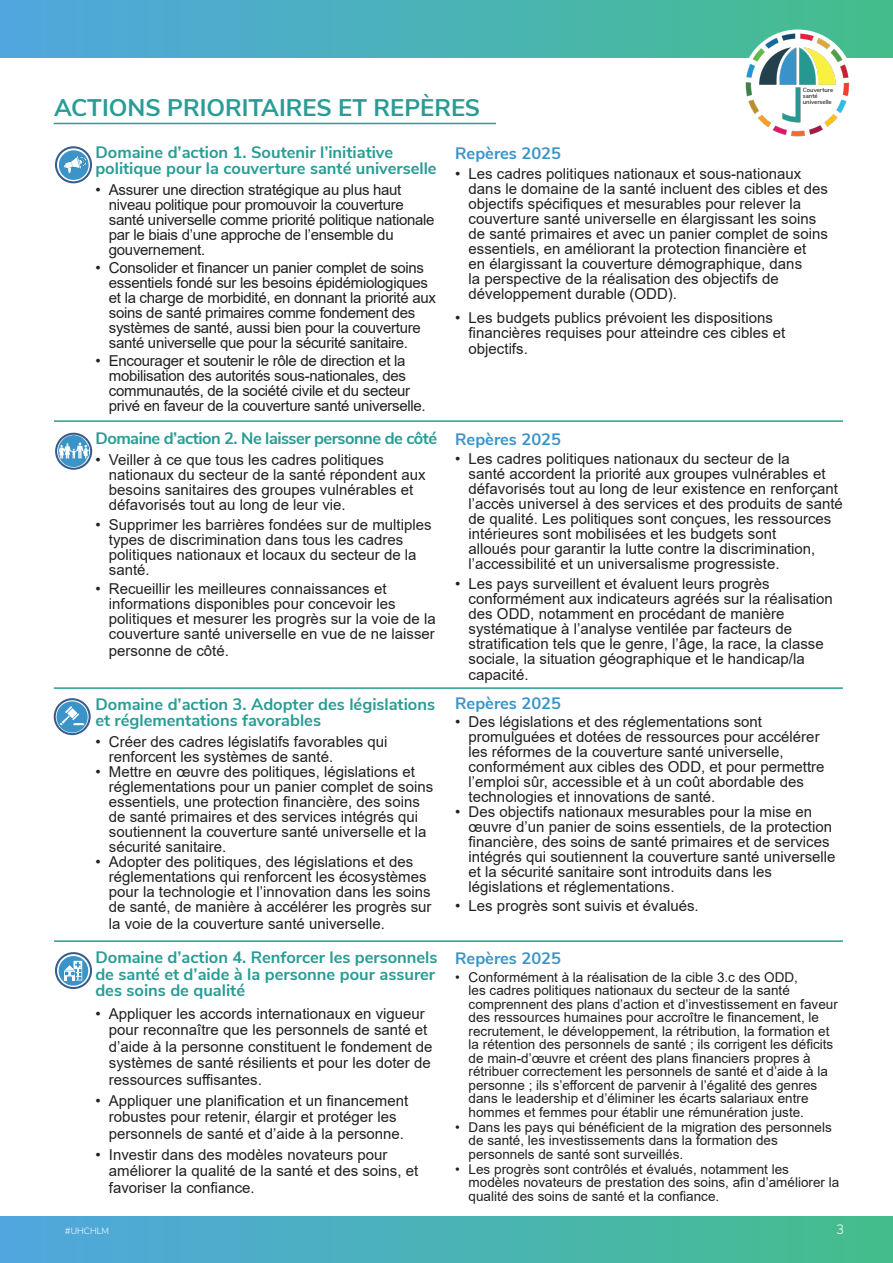
<style>
.page{position:relative;width:893px;height:1263px;background:#fff}
.page>*{position:absolute;margin:0;border:0;box-sizing:border-box;transform-origin:0 0}
.t1{font:700 24px "Nunito Sans";color:#289c95}
.t2{font:700 16.5px/16.5px "Nunito Sans";color:#289c95}
.t3{font:700 16.5px "Nunito Sans";color:#3b94c7}
.t4{font:700 16.5px "Nunito Sans";letter-spacing:-.03em;color:#289c95}
.t5{font:15px/15px "Arial";color:#231f20}
.t6{font:15px/15px "Arial";letter-spacing:-.02em;color:#231f20}
.t7{font:13.5px/13.5px "Arial";color:#231f20}
.t8{font:300 13.5px "Nunito Sans";color:#fff}
.t9{font:300 9px "Nunito Sans";color:#fff}
.t10{font:600 6px/6px "Nunito Sans";color:#231f20}
</style>
<div class="page">
<img style="left:0;top:0;width:893px;height:57px">
<img style="left:0;top:1216px;width:893px;height:47px">
<img style="left:739px;top:20px;width:123px;height:117px">
<div style="left:802px;top:86px;width:34px;height:20px;background:#fff"></div>
<hr style="left:54px;top:420px;width:789px;height:2px;background:#289c95">
<svg style="left:56px;top:147px;width:35px;height:35px"></svg>
<div style="left:55px;top:146px;width:37px;height:37px;border:2px solid #385d8a;border-radius:50%"></div>
<svg style="left:59px;top:150px;width:30px;height:30px"></svg>
<img style="left:65px;top:157px;width:20px;height:16px">
<svg style="left:56px;top:434px;width:35px;height:35px"></svg>
<div style="left:55px;top:433px;width:37px;height:37px;border:2px solid #385d8a;border-radius:50%"></div>
<img style="left:58px;top:436px;width:31px;height:30px">
<hr style="left:54px;top:687px;width:789px;height:2px;background:#289c95">
<div style="left:54px;top:698px;width:37px;height:37px;border:2px solid #385d8a;border-radius:50%"></div>
<svg style="left:57px;top:701px;width:31px;height:31px"></svg>
<hr style="left:54px;top:940px;width:789px;height:2px;background:#289c95">
<hr style="left:54px;top:123px;width:442px;height:1px;background:#289c95">
<svg style="left:56px;top:953px;width:35px;height:35px"></svg>
<div style="left:55px;top:952px;width:37px;height:37px;border:2px solid #385d8a;border-radius:50%"></div>
<svg style="left:59px;top:956px;width:29px;height:30px"></svg>
<p class="t10" style="left:803px;top:86px;width:32px">Couverture santé universelle</p>
<p class="t1" style="left:54px;top:90px;width:428px">ACTIONS PRIORITAIRES ET REPÈRES</p>
<p class="t2" style="left:95px;top:143px;width:343px">Domaine d’action 1. Soutenir l’initiative politique pour la couverture santé universelle</p>
<p class="t6" style="left:109px;top:182px;width:327px;text-indent:-14px">• Assurer une direction stratégique au plus haut niveau politique pour promouvoir la couverture santé universelle comme priorité politique nationale par le biais d’une approche de l’ensemble du gouvernement.</p>
<p class="t6" style="left:109px;top:260px;width:329px;text-indent:-14px">• Consolider et financer un panier complet de soins essentiels fondé sur les besoins épidémiologiques et la charge de morbidité, en donnant la priorité aux soins de santé primaires comme fondement des systèmes de santé, aussi bien pour la couverture santé universelle que pour la sécurité sanitaire.</p>
<p class="t6" style="left:109px;top:353px;width:318px;text-indent:-14px">• Encourager et soutenir le rôle de direction et la mobilisation des autorités sous-nationales, des communautés, de la société civile et du secteur privé en faveur de la couverture santé universelle.</p>
<p class="t4" style="left:95px;top:426px;width:343px">Domaine d’action 2. Ne laisser personne de côté</p>
<p class="t5" style="left:109px;top:452px;width:318px;text-indent:-14px">• Veiller à ce que tous les cadres politiques nationaux du secteur de la santé répondent aux besoins sanitaires des groupes vulnérables et défavorisés tout au long de leur vie.</p>
<p class="t5" style="left:109px;top:517px;width:324px;text-indent:-14px">• Supprimer les barrières fondées sur de multiples types de discrimination dans tous les cadres politiques nationaux et locaux du secteur de la santé.</p>
<p class="t5" style="left:109px;top:581px;width:328px;text-indent:-14px">• Recueillir les meilleures connaissances et informations disponibles pour concevoir les politiques et mesurer les progrès sur la voie de la couverture santé universelle en vue de ne laisser</p>
<p class="t5" style="left:109px;top:643px;width:122px">personne de côté.</p>
<p class="t2" style="left:95px;top:695px;width:341px">Domaine d’action 3. Adopter des législations et réglementations favorables</p>
<p class="t5" style="left:109px;top:734px;width:280px;text-indent:-14px">• Créer des cadres législatifs favorables qui renforcent les systèmes de santé.</p>
<p class="t5" style="left:109px;top:764px;width:326px;text-indent:-14px">• Mettre en œuvre des politiques, législations et réglementations pour un panier complet de soins essentiels, une protection financière, des soins de santé primaires et des services intégrés qui soutiennent la couverture santé universelle et la sécurité sanitaire.</p>
<p class="t5" style="left:109px;top:854px;width:324px;text-indent:-14px">• Adopter des politiques, des législations et des réglementations qui renforcent les écosystèmes pour la technologie et l’innovation dans les soins de santé, de manière à accélérer les progrès sur</p>
<p class="t5" style="left:109px;top:916px;width:277px">la voie de la couverture santé universelle.</p>
<p class="t2" style="left:95px;top:948px;width:344px">Domaine d’action 4. Renforcer les personnels de santé et d’aide à la personne pour assurer des soins de qualité</p>
<p class="t5" style="left:109px;top:1005px;width:325px;line-height:16.5px;text-indent:-14px">• Appliquer les accords internationaux en vigueur pour reconnaître que les personnels de santé et d’aide à la personne constituent le fondement de systèmes de santé résilients et pour les doter de ressources suffisantes.</p>
<p class="t5" style="left:109px;top:1092px;width:301px;line-height:16.5px;text-indent:-14px">• Appliquer une planification et un financement robustes pour retenir, élargir et protéger les personnels de santé et d’aide à la personne.</p>
<p class="t5" style="left:109px;top:1146px;width:311px;line-height:16.5px;text-indent:-14px">• Investir dans des modèles novateurs pour améliorer la qualité de la santé et des soins, et favoriser la confiance.</p>
<p class="t3" style="left:455px;top:141px;width:107px">Repères 2025</p>
<p class="t5" style="left:469px;top:166px;width:361px;text-indent:-14px">• Les cadres politiques nationaux et sous-nationaux dans le domaine de la santé incluent des cibles et des objectifs spécifiques et mesurables pour relever la couverture santé universelle en élargissant les soins de santé primaires et avec un panier complet de soins essentiels, en améliorant la protection financière et<br>en élargissant la couverture démographique, dans<br>la perspective de la réalisation des objectifs de développement durable (ODD).</p>
<p class="t5" style="left:469px;top:310px;width:318px;text-indent:-14px">• Les budgets publics prévoient les dispositions financières requises pour atteindre ces cibles et</p>
<p class="t5" style="left:469px;top:341px;width:61px">objectifs.</p>
<p class="t3" style="left:455px;top:427px;width:107px">Repères 2025</p>
<p class="t5" style="left:469px;top:451px;width:376px;text-indent:-14px">• Les cadres politiques nationaux du secteur de la<br>santé accordent la priorité aux groupes vulnérables et défavorisés tout au long de leur existence en renforçant l’accès universel à des services et des produits de santé de qualité. Les politiques sont conçues, les ressources intérieures sont mobilisées et les budgets sont<br>alloués pour garantir la lutte contre la discrimination, l’accessibilité et un universalisme progressiste.</p>
<p class="t5" style="left:469px;top:576px;width:366px;text-indent:-14px">• Les pays surveillent et évaluent leurs progrès conformément aux indicateurs agréés sur la réalisation des ODD, notamment en procédant de manière systématique à l’analyse ventilée par facteurs de stratification tels que le genre, l’âge, la race, la classe sociale, la situation géographique et le handicap/la</p>
<p class="t5" style="left:469px;top:667px;width:62px">capacité.</p>
<p class="t3" style="left:455px;top:692px;width:107px">Repères 2025</p>
<p class="t5" style="left:469px;top:715px;width:357px;text-indent:-14px">• Des législations et des réglementations sont promulguées et dotées de ressources pour accélérer les réformes de la couverture santé universelle, conformément aux cibles des ODD, et pour permettre l’emploi sûr, accessible et à un coût abordable des technologies et innovations de santé.</p>
<p class="t5" style="left:469px;top:805px;width:368px;text-indent:-14px">• Des objectifs nationaux mesurables pour la mise en œuvre d’un panier de soins essentiels, de la protection financière, des soins de santé primaires et de services intégrés qui soutiennent la couverture santé universelle et la sécurité sanitaire sont introduits dans les législations et réglementations.</p>
<p class="t5" style="left:455px;top:898px;width:245px">• Les progrès sont suivis et évalués.</p>
<p class="t3" style="left:455px;top:946px;width:107px">Repères 2025</p>
<p class="t7" style="left:469px;top:970px;width:371px;text-indent:-14px">• Conformément à la réalisation de la cible 3.c des ODD,<br>les cadres politiques nationaux du secteur de la santé comprennent des plans d’action et d’investissement en faveur des ressources humaines pour accroître le financement, le recrutement, le développement, la rétribution, la formation et la rétention des personnels de santé ; ils corrigent les déficits de main-d’œuvre et créent des plans financiers propres à rétribuer correctement les personnels de santé et d’aide à la personne ; ils s’efforcent de parvenir à l’égalité des genres dans le leadership et d’éliminer les écarts salariaux entre hommes et femmes pour établir une rémunération juste.</p>
<p class="t7" style="left:469px;top:1120px;width:365px;text-indent:-14px">• Dans les pays qui bénéficient de la migration des personnels de santé, les investissements dans la formation des personnels de santé sont surveillés.</p>
<p class="t7" style="left:469px;top:1162px;width:372px;text-indent:-14px">• Les progrès sont contrôlés et évalués, notamment les modèles novateurs de prestation des soins, afin d’améliorer la qualité des soins de santé et la confiance.</p>
<p class="t9" style="left:65px;top:1224px;width:45px">#UHCHLM</p>
<p class="t8" style="left:836px;top:1219px;width:10px">3</p>
</div>
